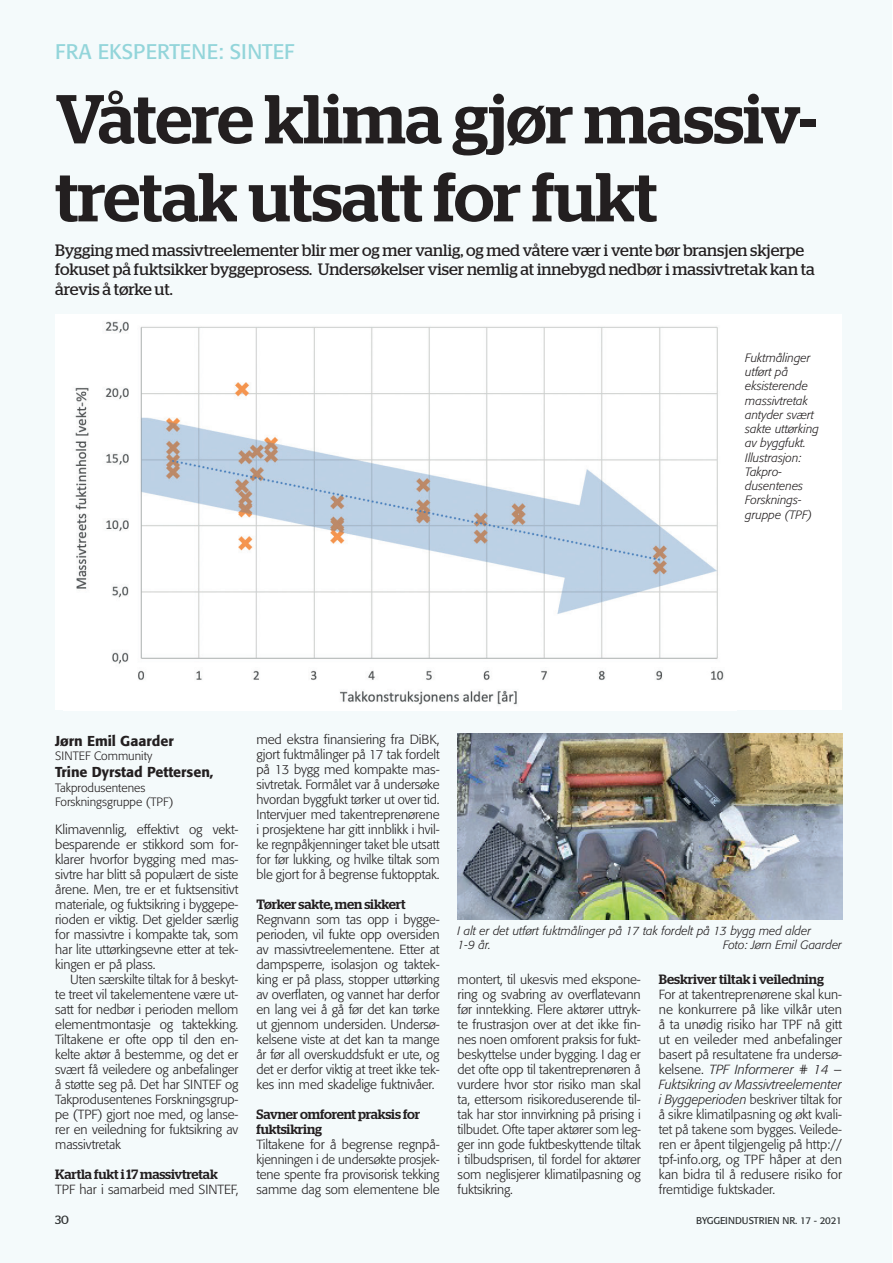
<style>
.page{position:relative;width:893px;height:1263px;background:#fff}
.page>*{position:absolute;margin:0;border:0;box-sizing:border-box;transform-origin:0 0}
.t1{font:500 69px/78px "Stag";letter-spacing:-.005em;color:#231f20}
.t2{font:21px "Formata";color:#93d5da}
.t3{font:16.5px/19.5px "Stag";color:#231f20}
.t4{font:500 14.25px "Formata";color:#231f20}
.t5{font:500 13.5px/15px "Stag";letter-spacing:-.01em;color:#231f20}
.t6{font:300 13.2px/15px "Formata";letter-spacing:-.01em;color:#231f20;text-align:justify}
.t7{font:italic 300 12px/14.2px "Formata";color:#231f20}
.t8{font:300 12px/14.4px "Formata";color:#231f20}
.t9{font:12px "Stag";color:#231f20}
.t10{font:9.75px "Formata";letter-spacing:-.005em;color:#231f20}
.s1{font-style:italic}
</style>
<div class="page">
<div style="left:0;top:0;width:891px;height:1263px;background:#f4fafb"></div>
<div style="left:55px;top:315px;width:787px;height:395px;background:#fff"></div>
<img style="left:75px;top:321px;width:649px;height:384px">
<img style="left:458px;top:733px;width:384px;height:186px">
<h2 class="t2" style="left:55px;top:39px;width:240px">FRA EKSPERTENE: SINTEF</h2>
<h1 class="t1" style="left:55px;top:79px;width:764px">Våtere klima gjør massiv&shy;tretak utsatt for fukt</h1>
<p class="t3" style="left:55px;top:240px;width:761px">Bygging med massivtreelementer blir mer og mer vanlig, og med våtere vær i vente bør bransjen skjerpe fokuset på fuktsikker byggeprosess. Undersøkelser viser nemlig at innebygd nedbør i massivtretak kan ta årevis å tørke ut.</p>
<p class="t7" style="left:745px;top:351px;width:75px">Fuktmålinger utført på eksisterende massivtretak antyder svært sakte uttørking av byggfukt.<br>Illustrasjon:<br>Takpro&shy;dusentenes<br>Forsknings&shy;gruppe (TPF)</p>
<p class="t4" style="left:55px;top:732px;width:120px">Jørn Emil Gaarder</p>
<p class="t8" style="left:55px;top:749px;width:99px">SINTEF Community</p>
<p class="t4" style="left:55px;top:763px;width:160px">Trine Dyrstad Pettersen,</p>
<p class="t8" style="left:55px;top:780px;width:120px">Takprodusentenes<br>Forskningsgruppe (TPF)</p>
<p class="t6" style="left:55px;top:822px;width:185px">Klimavennlig, effektivt og vekt&shy;besparende er stikkord som for&shy;klarer hvorfor bygging med mas&shy;sivtre har blitt så populært de siste årene. Men, tre er et fuktsensitivt materiale, og fuktsikring i byggepe&shy;rioden er viktig. Det gjelder særlig for massivtre i kompakte tak, som har lite uttørkingsevne etter at tek&shy;kingen er på plass.</p>
<p class="t6" style="left:55px;top:972px;width:185px;text-indent:15px">Uten særskilte tiltak for å beskyt&shy;te treet vil takelementene være ut&shy;satt for nedbør i perioden mellom elementmontasje og taktekking.<br>Tiltakene er ofte opp til den en&shy;kelte aktør å bestemme, og det er svært få veiledere og anbefalinger å støtte seg på. Det har SINTEF og Takprodusentenes Forskningsgrup&shy;pe (TPF) gjort noe med, og lanse&shy;rer en veiledning for fuktsikring av massivtretak</p>
<p class="t5" style="left:55px;top:1167px;width:164px">Kartla fukt i 17 massivtretak</p>
<p class="t6" style="left:55px;top:1182px;width:185px">TPF har i samarbeid med SINTEF,</p>
<p class="t6" style="left:256px;top:732px;width:185px">med ekstra finansiering fra DiBK, gjort fuktmålinger på 17 tak fordelt på 13 bygg med kompakte mas&shy;sivtretak. Formålet var å undersøke hvordan byggfukt tørker ut over tid.<br>Intervjuer med takentreprenørene i prosjektene har gitt innblikk i hvil&shy;ke regnpåkjenninger taket ble utsatt for før lukking, og hvilke tiltak som ble gjort for å begrense fuktopptak.</p>
<p class="t5" style="left:256px;top:897px;width:151px">Tørker sakte, men sikkert</p>
<p class="t6" style="left:256px;top:912px;width:185px">Regnvann som tas opp i bygge&shy;perioden, vil fukte opp oversiden av massivtreelementene. Etter at dampsperre, isolasjon og taktek&shy;king er på plass, stopper uttørking av overflaten, og vannet har derfor en lang vei å gå før det kan tørke ut gjennom undersiden. Undersø&shy;kelsene viste at det kan ta mange år før all overskuddsfukt er ute, og det er derfor viktig at treet ikke tek&shy;kes inn med skadelige fuktnivåer.</p>
<p class="t5" style="left:256px;top:1107px;width:165px">Savner omforent praksis for fuktsikring</p>
<p class="t6" style="left:256px;top:1137px;width:185px">Tiltakene for å begrense regnpå&shy;kjenningen i de undersøkte prosjek&shy;tene spente fra provisorisk tekking samme dag som elementene ble</p>
<p class="t7" style="left:458px;top:924px;width:355px">I alt er det utført fuktmålinger på 17 tak fordelt på 13 bygg med alder<br>1-9 år.</p>
<p class="t7" style="left:723px;top:938px;width:120px">Foto: Jørn Emil Gaarder</p>
<p class="t6" style="left:458px;top:972px;width:185px">montert, til ukesvis med ekspone&shy;ring og svabring av overflatevann før inntekking. Flere aktører uttryk&shy;te frustrasjon over at det ikke fin&shy;nes noen omforent praksis for fukt&shy;beskyttelse under bygging. I dag er det ofte opp til takentreprenøren å vurdere hvor stor risiko man skal ta, ettersom risikoreduserende til&shy;tak har stor innvirkning på prising i tilbudet. Ofte taper aktører som leg&shy;ger inn gode fuktbeskyttende tiltak i tilbudsprisen, til fordel for aktører som neglisjerer klimatilpasning og fuktsikring.</p>
<p class="t5" style="left:659px;top:972px;width:167px">Beskriver tiltak i veiledning</p>
<p class="t6" style="left:659px;top:987px;width:185px">For at takentreprenørene skal kun&shy;ne konkurrere på like vilkår uten å ta unødig risiko har TPF nå gitt ut en veileder med anbefalinger basert på resultatene fra undersø&shy;kelsene. <span class="s1">TPF Informerer # 14 – Fuktsikring av Massivtreelementer i Byggeperioden</span> beskriver tiltak for å sikre klimatilpasning og økt kvali&shy;tet på takene som bygges. Veilede&shy;ren er åpent tilgjengelig på http:// tpf-info.org, og TPF håper at den kan bidra til å redusere risiko for fremtidige fuktskader.</p>
<p class="t9" style="left:55px;top:1213px;width:15px">30</p>
<p class="t10" style="left:696px;top:1214px;width:147px">BYGGEINDUSTRIEN NR. 17 - 2021</p>
</div>
